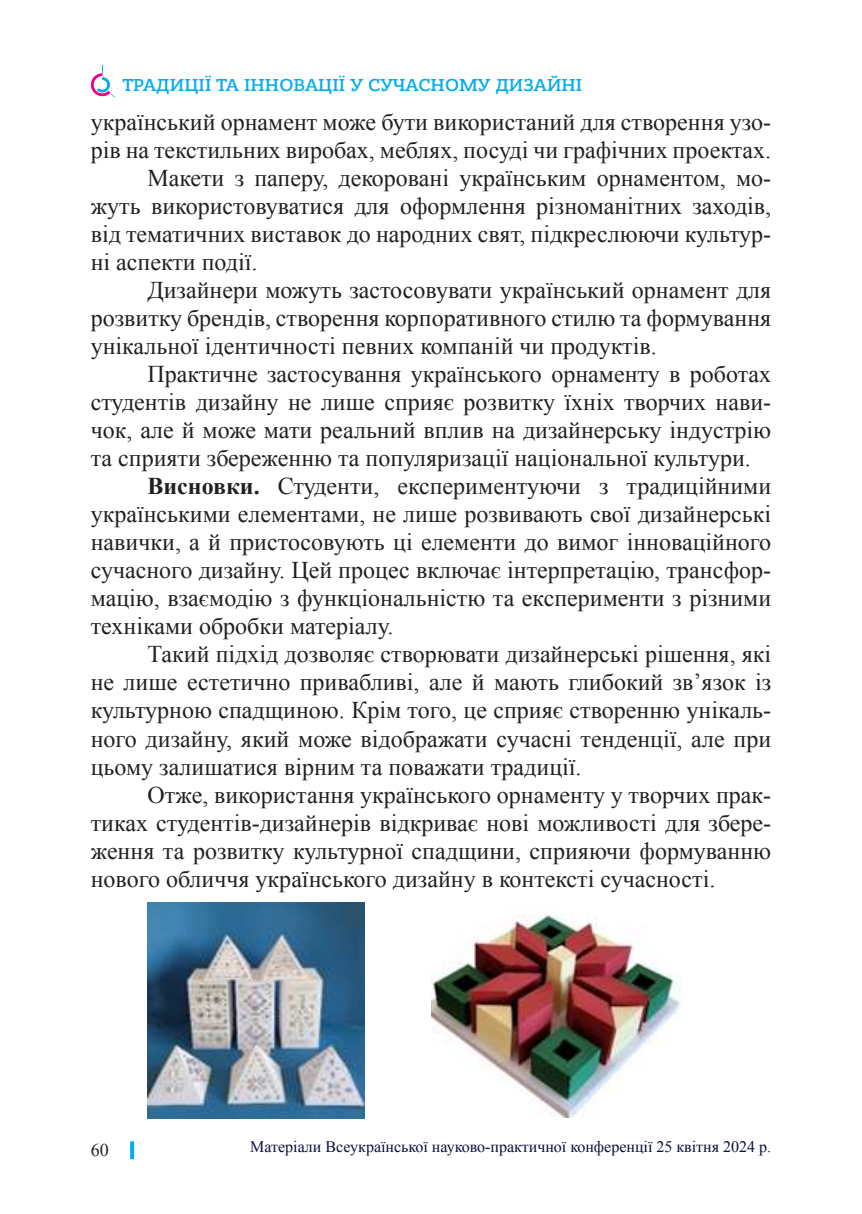
<style>
.page{position:relative;width:862px;height:1214px;background:#fff}
.page>*{position:absolute;margin:0;border:0;box-sizing:border-box;transform-origin:0 0}
.t1{font:24px "Times New Roman";color:#231f20}
.t2{font:500 18.4px "Bandera Pro";color:#00aeef}
.t3{font:18px "Times New Roman";color:#231f20}
.t4{font:16px "Times New Roman";color:#081038}
.s1{font-weight:700}
</style>
<div class="page">
<svg style="left:130px;top:1141px;width:4px;height:17px"></svg>
<svg style="left:91px;top:65px;width:24px;height:33px"></svg>
<img style="left:147px;top:902px;width:217px;height:216px">
<img style="left:431px;top:914px;width:250px;height:203px">
<p class="t2" style="left:123px;top:76px;width:461px">ТРАДИЦІЇ ТА ІННОВАЦІЇ У СУЧАСНОМУ ДИЗАЙНІ</p>
<p class="t1" style="left:91px;top:106px;width:682px">український орнамент може бути використаний для створення узо-</p>
<p class="t1" style="left:91px;top:134px;width:682px">рів на текстильних виробах, меблях, посуді чи графічних проектах.</p>
<p class="t1" style="left:147px;top:162px;width:625px">Макети з паперу, декоровані українським орнаментом, мо-</p>
<p class="t1" style="left:91px;top:190px;width:682px">жуть використовуватися для оформлення різноманітних заходів,</p>
<p class="t1" style="left:91px;top:218px;width:682px">від тематичних виставок до народних свят, підкреслюючи культур-</p>
<p class="t1" style="left:91px;top:246px;width:168px">ні аспекти події.</p>
<p class="t1" style="left:147px;top:274px;width:625px">Дизайнери можуть застосовувати український орнамент для</p>
<p class="t1" style="left:91px;top:302px;width:682px">розвитку брендів, створення корпоративного стилю та формування</p>
<p class="t1" style="left:91px;top:330px;width:567px">унікальної ідентичності певних компаній чи продуктів.</p>
<p class="t1" style="left:147px;top:358px;width:625px">Практичне застосування українського орнаменту в роботах</p>
<p class="t1" style="left:91px;top:386px;width:682px">студентів дизайну не лише сприяє розвитку їхніх творчих нави-</p>
<p class="t1" style="left:91px;top:414px;width:682px">чок, але й може мати реальний вплив на дизайнерську індустрію</p>
<p class="t1" style="left:91px;top:442px;width:662px">та сприяти збереженню та популяризації національної культури.</p>
<p class="t1" style="left:147px;top:470px;width:625px"><span class="s1">Висновки.</span> Студенти, експериментуючи з традиційними</p>
<p class="t1" style="left:91px;top:498px;width:682px">українськими елементами, не лише розвивають свої дизайнерські</p>
<p class="t1" style="left:91px;top:526px;width:682px">навички, а й пристосовують ці елементи до вимог інноваційного</p>
<p class="t1" style="left:91px;top:554px;width:682px">сучасного дизайну. Цей процес включає інтерпретацію, трансфор-</p>
<p class="t1" style="left:91px;top:582px;width:682px">мацію, взаємодію з функціональністю та експерименти з різними</p>
<p class="t1" style="left:91px;top:610px;width:304px">техніками обробки матеріалу.</p>
<p class="t1" style="left:147px;top:638px;width:625px">Такий підхід дозволяє створювати дизайнерські рішення, які</p>
<p class="t1" style="left:91px;top:666px;width:682px">не лише естетично привабливі, але й мають глибокий зв’язок із</p>
<p class="t1" style="left:91px;top:694px;width:682px">культурною спадщиною. Крім того, це сприяє створенню унікаль-</p>
<p class="t1" style="left:91px;top:722px;width:682px">ного дизайну, який може відображати сучасні тенденції, але при</p>
<p class="t1" style="left:91px;top:750px;width:492px">цьому залишатися вірним та поважати традиції.</p>
<p class="t1" style="left:147px;top:778px;width:625px">Отже, використання українського орнаменту у творчих прак-</p>
<p class="t1" style="left:91px;top:806px;width:682px">тиках студентів-дизайнерів відкриває нові можливості для збере-</p>
<p class="t1" style="left:91px;top:834px;width:682px">ження та розвитку культурної спадщини, сприяючи формуванню</p>
<p class="t1" style="left:91px;top:862px;width:626px">нового обличчя українського дизайну в контексті сучасності.</p>
<p class="t3" style="left:91px;top:1137px;width:19px">60</p>
<p class="t4" style="left:250px;top:1136px;width:522px">Матеріали Всеукраїнської науково-практичної конференції 25 квітня 2024 р.</p>
</div>
